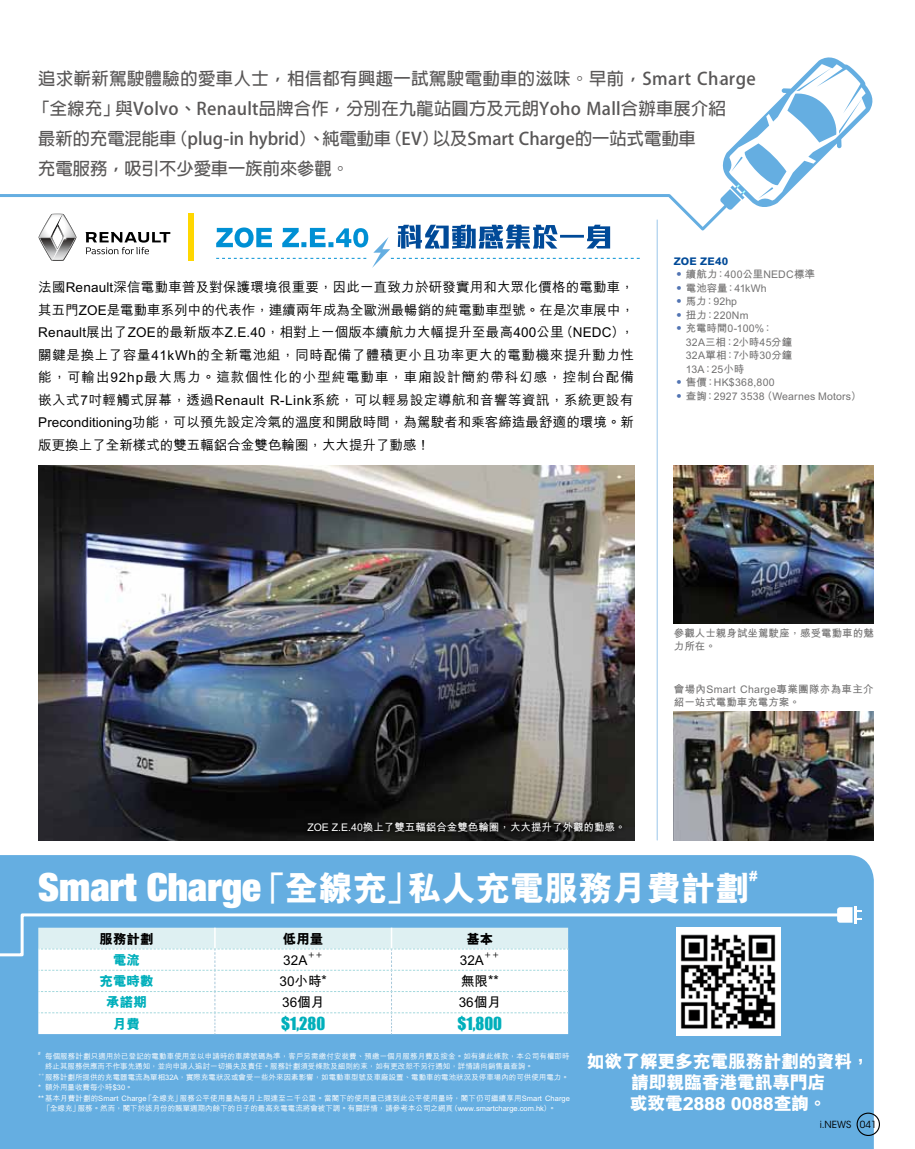
<style>
.page{position:relative;width:915px;height:1149px;background:#fff}
.page>*{position:absolute;margin:0;border:0;box-sizing:border-box;transform-origin:0 0}
.t1{font:800 34.5px "M Hei HK";letter-spacing:-.01em;color:#fff}
.t2{font:800 18px/21px "M Hei HK";letter-spacing:-.02em;color:#fff;text-align:center}
.t3{font:700 17.25px/30px "Adobe Fan Heiti Std";letter-spacing:.015em;color:#595757}
.t4{font:16.5px "Impact";color:#00afbb}
.t5{font:800 13.95px "M Hei HK";color:#fff}
.t6{font:500 13.5px/22.5px "M Hei HK";color:#000;text-align:justify}
.t7{font:700 13.5px "M Hei HK";color:#000}
.t8{font:800 13.5px "M Hei HK";color:#00afbb}
.t9{font:800 13.5px "M Hei HK";color:#000}
.t10{font:700 10.5px/13.5px "M Hei HK";letter-spacing:.01em;color:#727171}
.t11{font:700 10.5px/13.5px "M Hei HK";letter-spacing:.03em;color:#727171}
.t12{font:700 10.5px "M Hei HK";color:#fff}
.t13{font:800 10.5px "M Hei HK";letter-spacing:.025em;color:#004a98}
.t14{font:9.75px "ITC Avant Garde Std";color:#000}
.t15{font:700 7.8px "M Hei HK";color:#000}
.t16{font:500 7.5px/10.5px "M Hei HK";color:#fff}
.t17{font:500 4.35px "M Hei HK";color:#fff}
.t18{font:500 3.45px "M Hei HK";color:#fff}
.s1{color:#5274b3}
.s2{font-family:"Helvetica Neue LT Std";font-weight:900;font-stretch:condensed;font-size:39px}
</style>
<div class="page">
<div style="left:0;top:855px;width:873px;height:293px;background:#65aee1"></div>
<svg style="left:38px;top:974px;width:530px;height:59px"></svg>
<img style="left:676px;top:974px;width:104px;height:60px">
<img style="left:673px;top:466px;width:200px;height:156px">
<img style="left:673px;top:711px;width:200px;height:129px">
<svg style="left:0;top:57px;width:873px;height:239px"></svg>
<hr style="left:656px;top:220px;width:1px;height:619px;background:#9ac6ea">
<img style="left:38px;top:466px;width:596px;height:374px">
<div style="left:303px;top:817px;width:322px;height:19px;background:#000;opacity:.75"></div>
<svg style="left:0;top:911px;width:850px;height:63px"></svg>
<hr style="left:853px;top:906px;width:3px;height:17px;background:#fff">
<svg style="left:836px;top:906px;width:25px;height:16px"></svg>
<div style="left:856px;top:1112px;width:23px;height:23px;border:1px solid #000;border-radius:50%"></div>
<h3 class="t3" style="left:33px;top:64px;width:724px">追求嶄新駕駛體驗的愛車人士，相信都有興趣一試駕駛電動車的滋味。早前，Smart Charge「全線充」與Volvo、Renault品牌合作，分別在九龍站圓方及元朗Yoho Mall合辦車展介紹<br>最新的充電混能車（plug-in hybrid）、純電動車（EV）以及Smart Charge的一站式電動車<br>充電服務，吸引不少愛車一族前來參觀。</h3>
<p class="t6" style="left:38px;top:275px;width:597px">法國Renault深信電動車普及對保護環境很重要，因此一直致力於研發實用和大眾化價格的電動車，其五門ZOE是電動車系列中的代表作，連續兩年成為全歐洲最暢銷的純電動車型號。在是次車展中，Renault展出了ZOE的最新版本Z.E.40，相對上一個版本續航力大幅提升至最高400公里（NEDC），關鍵是換上了容量41kWh的全新電池組，同時配備了體積更小且功率更大的電動機來提升動力性能，可輸出92hp最大馬力。這款個性化的小型純電動車，車廂設計簡約帶科幻感，控制台配備嵌入式7吋輕觸式屏幕，透過Renault R-Link系統，可以輕易設定導航和音響等資訊，系統更設有Preconditioning功能，可以預先設定冷氣的溫度和開啟時間，為駕駛者和乘客締造最舒適的環境。新版更換上了全新樣式的雙五輻鋁合金雙色輪圈，大大提升了動感！</p>
<h3 class="t13" style="left:673px;top:254px;width:56px">ZOE ZE40</h3>
<h3 class="t10" style="left:673px;top:267px;width:143px"><span class="s1">•</span> 續航力：400公里NEDC標準</h3>
<h3 class="t10" style="left:673px;top:280px;width:94px"><span class="s1">•</span> 電池容量：41kWh</h3>
<h3 class="t10" style="left:673px;top:294px;width:65px"><span class="s1">•</span> 馬力：92hp</h3>
<h3 class="t10" style="left:673px;top:307px;width:76px"><span class="s1">•</span> 扭力：220Nm</h3>
<h3 class="t10" style="left:685px;top:321px;width:108px;text-indent:-12px"><span class="s1">•</span> 充電時間0-100%：<br>32A三相：2小時45分鐘<br>32A單相：7小時30分鐘<br>13A：25小時</h3>
<h3 class="t11" style="left:673px;top:375px;width:102px"><span class="s1">•</span> 售價：HK$368,800</h3>
<h3 class="t10" style="left:673px;top:388px;width:189px"><span class="s1">•</span> 查詢：2927 3538（Wearnes Motors）</h3>
<h3 class="t12" style="left:307px;top:819px;width:319px">ZOE Z.E.40換上了雙五輻鋁合金雙色輪圈，大大提升了外觀的動感。</h3>
<h3 class="t10" style="left:673px;top:625px;width:201px">參觀人士親身試坐駕駛座，感受電動車的魅力所在。</h3>
<h3 class="t11" style="left:673px;top:681px;width:201px">會場內Smart Charge專業團隊亦為車主介紹一站式電動車充電方案。</h3>
<h1 class="t1" style="left:38px;top:865px;width:712px"><span class="s2">Smart Charge</span>「全線充」私人充電服務月費計劃</h1>
<h3 class="t5" style="left:749px;top:866px;width:10px">#</h3>
<h3 class="t9" style="left:99px;top:929px;width:55px">服務計劃</h3>
<h3 class="t9" style="left:283px;top:929px;width:42px">低用量</h3>
<h3 class="t9" style="left:466px;top:929px;width:28px">基本</h3>
<h3 class="t8" style="left:113px;top:950px;width:28px">電流</h3>
<h3 class="t7" style="left:283px;top:949px;width:26px">32A</h3>
<p class="t15" style="left:307px;top:949px;width:17px">＋＋</p>
<h3 class="t7" style="left:460px;top:949px;width:26px">32A</h3>
<p class="t15" style="left:484px;top:949px;width:17px">＋＋</p>
<h3 class="t8" style="left:99px;top:971px;width:55px">充電時數</h3>
<h3 class="t7" style="left:279px;top:970px;width:49px">30小時*</h3>
<h3 class="t7" style="left:461px;top:970px;width:39px">無限**</h3>
<h3 class="t8" style="left:106px;top:992px;width:42px">承諾期</h3>
<h3 class="t7" style="left:282px;top:992px;width:44px">36個月</h3>
<h3 class="t7" style="left:458px;top:992px;width:44px">36個月</h3>
<h3 class="t8" style="left:113px;top:1014px;width:28px">月費</h3>
<h3 class="t4" style="left:281px;top:1010px;width:46px">$1,280</h3>
<h3 class="t4" style="left:457px;top:1010px;width:46px">$1,800</h3>
<h2 class="t2" style="left:586px;top:1050px;width:284px">如欲了解更多充電服務計劃的資料，請即親臨香港電訊專門店<br>或致電2888 0088查詢。</h2>
<p class="t17" style="left:38px;top:1049px;width:4px">#</p>
<p class="t16" style="left:45px;top:1049px;width:526px">每個服務計劃只適用於已登記的電動車使用並以申請時的車牌號碼為準，客戶另需繳付安裝費、預繳一個月服務月費及按金。如有違此條款，本公司有權即時終止其服務供應而不作事先通知，並向申請人追討一切損失及責任。服務計劃須受條款及細則約束，如有更改恕不另行通知，詳情請向銷售員查詢。</p>
<p class="t18" style="left:38px;top:1071px;width:8px">＋＋</p>
<p class="t16" style="left:45px;top:1070px;width:525px">服務計劃所提供的充電器電流為單相32A，實際充電狀況或會受一些外來因素影響，如電動車型號及車廠設置、電動車的電池狀況及停車場內的可供使用電力。</p>
<p class="t16" style="left:38px;top:1081px;width:96px">* 額外用量收費每小時$30。</p>
<p class="t16" style="left:38px;top:1091px;width:533px">**基本月費計劃的Smart Charge「全線充」服務公平使用量為每月上限達至二千公里。當閣下的使用量已達到此公平使用量時，閣下仍可繼續享用Smart Charge</p>
<p class="t16" style="left:43px;top:1102px;width:514px">「全線充」服務。然而，閣下於該月份的賬單週期內餘下的日子的最高充電電流將會被下調。有關詳情，請參考本公司之網頁（www.smartcharge.com.hk）。</p>
<h3 class="t14" style="left:819px;top:1118px;width:58px">i.NEWS 041</h3>
</div>
